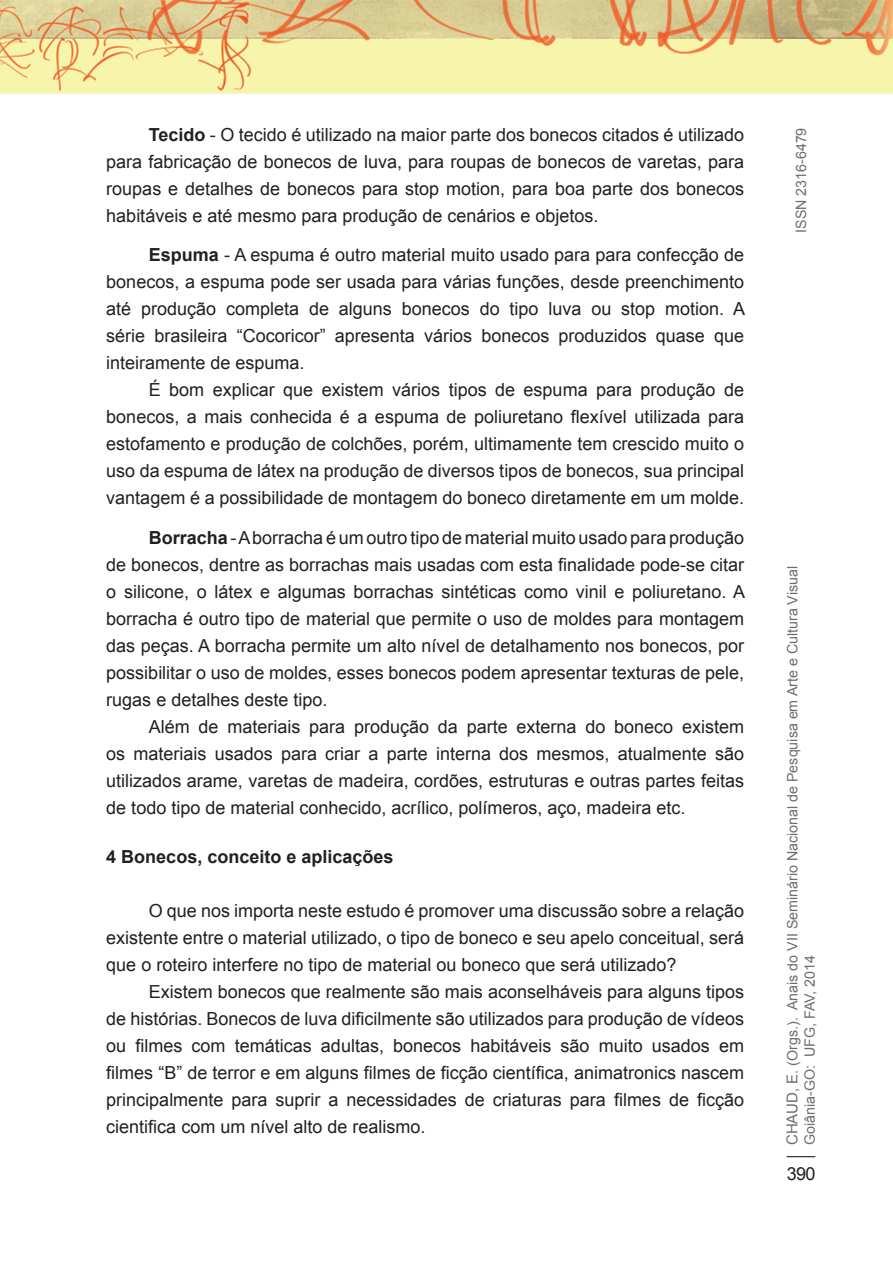
<style>
.page{position:relative;width:893px;height:1263px;background:#fff}
.page>*{position:absolute;margin:0;border:0;box-sizing:border-box;transform-origin:0 0}
.Paragrafo{font:18px/27px "Arial";color:#231f20;text-align:justify}
.Subtítulo{font:700 18px "Arial";color:#231f20}
.t1{font:14.25px/17.1px "Arial";color:#6c6d70}
.s1{font-weight:700}
.s2{font-size:15px}
</style>
<div class="page">
<svg style="left:787px;top:1156px;width:28px;height:1px"></svg>
<img style="left:0;top:0;width:893px;height:94px">
<p class="Paragrafo" style="left:106px;top:121px;width:639px;text-indent:43px"><span class="s1">Tecido</span> - O tecido é utilizado na maior parte dos bonecos citados é utilizado para fabricação de bonecos de luva, para roupas de bonecos de varetas, para roupas e detalhes de bonecos para stop motion, para boa parte dos bonecos habitáveis e até mesmo para produção de cenários e objetos.</p>
<p class="Paragrafo" style="left:106px;top:242px;width:640px;text-indent:43px"><span class="s1">Espuma</span> - A espuma é outro material muito usado para para confecção de bonecos, a espuma pode ser usada para várias funções, desde preenchimento até produção completa de alguns bonecos do tipo luva ou stop motion. A série brasileira “Cocoricor” apresenta vários bonecos produzidos quase que inteiramente de espuma.</p>
<p class="Paragrafo" style="left:106px;top:377px;width:639px;text-indent:43px">É bom explicar que existem vários tipos de espuma para produção de bonecos, a mais conhecida é a espuma de poliuretano flexível utilizada para estofamento e produção de colchões, porém, ultimamente tem crescido muito o uso da espuma de látex na produção de diversos tipos de bonecos, sua principal vantagem é a possibilidade de montagem do boneco diretamente em um molde.</p>
<p class="Paragrafo" style="left:106px;top:525px;width:640px;text-indent:43px"><span class="s1">Borracha</span> - A borracha é um outro tipo de material muito usado para produção de bonecos, dentre as borrachas mais usadas com esta finalidade pode-se citar o silicone, o látex e algumas borrachas sintéticas como vinil e poliuretano. A borracha é outro tipo de material que permite o uso de moldes para montagem das peças. A borracha permite um alto nível de detalhamento nos bonecos, por possibilitar o uso de moldes, esses bonecos podem apresentar texturas de pele, rugas e detalhes deste tipo.</p>
<p class="Paragrafo" style="left:106px;top:714px;width:639px;text-indent:43px">Além de materiais para produção da parte externa do boneco existem os materiais usados para criar a parte interna dos mesmos, atualmente são utilizados arame, varetas de madeira, cordões, estruturas e outras partes feitas de todo tipo de material conhecido, acrílico, polímeros, aço, madeira etc.</p>
<p class="Subtítulo" style="left:106px;top:844px;width:289px">4 Bonecos, conceito e aplicações</p>
<p class="Paragrafo" style="left:106px;top:897px;width:639px;text-indent:43px">O que nos importa neste estudo é promover uma discussão sobre a relação existente entre o material utilizado, o tipo de boneco e seu apelo conceitual, será que o roteiro interfere no tipo de material ou boneco que será utilizado?</p>
<p class="Paragrafo" style="left:106px;top:978px;width:639px;text-indent:43px">Existem bonecos que realmente são mais aconselháveis para alguns tipos de histórias. Bonecos de luva dificilmente são utilizados para produção de vídeos ou filmes com temáticas adultas, bonecos habitáveis são muito usados em filmes “B” de terror e em alguns filmes de ficção científica, animatronics nascem principalmente para suprir a necessidades de criaturas para filmes de ficção cientifica com um nível alto de realismo.</p>
<p class="t1" style="left:793px;top:233px;width:107px;rotate:-90deg">ISSN 2316-6479</p>
<p class="t1" style="left:784px;top:1145px;width:581px;rotate:-90deg"><span class="s2">CHAUD, E</span>. (Orgs.). Anais do VII Seminário Nacional de Pesquisa em Arte e Cultura Visual<br>Goiânia-GO: UFG, FAV, 2014</p>
<p class="Paragrafo" style="left:787px;top:1160px;width:30px">390</p>
</div>
